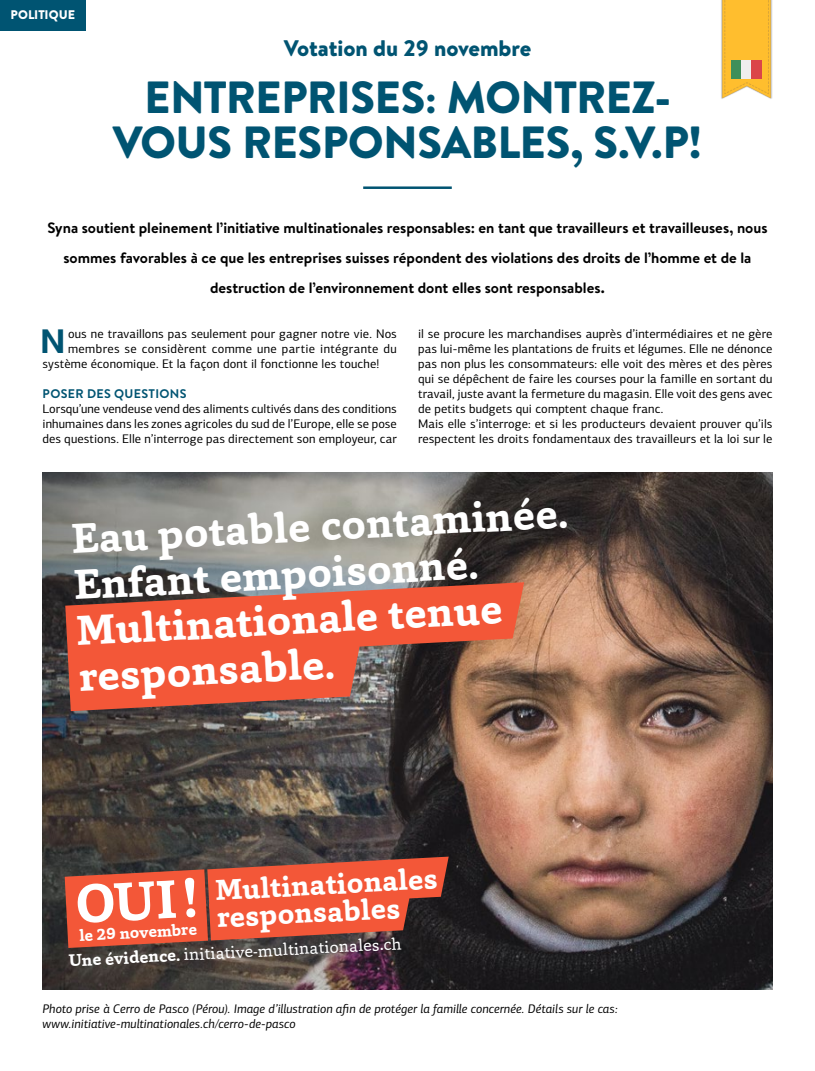
<style>
.page{position:relative;width:815px;height:1071px;background:#fff}
.page>*{position:absolute;margin:0;border:0;box-sizing:border-box;transform-origin:0 0}
.t1{font:900 45px/45px "Brandon Grotesque";letter-spacing:-.01em;color:#005472;text-align:center}
.t2{font:700 42.75px/46px "Capita";color:#fff}
.t3{font:700 34.38px "PF Centro Sans Pro";color:#005472}
.t4{font:700 29.5px/27.5px "Capita";color:#fff}
.t5{font:900 22.5px "Brandon Text";letter-spacing:-.005em;color:#005472}
.t6{font:17px "Capita";color:#fff}
.t7{font:700 16.38px "Capita";color:#fff}
.t8{font:700 15px/30px "Brandon Text";color:#000;text-align:center}
.t9{font:12.5px/15px "PF Centro Sans Pro";letter-spacing:.01em;color:#000;text-align:justify}
.t10{font:italic 12.5px/15px "PF Centro Sans Pro";color:#000}
.t11{font:700 12.5px "Brandon Text";letter-spacing:.025em;color:#005472}
.t12{font:900 12.5px "Brandon Grotesque";color:#fff}
.s1{font-size:55.38px}
.s2{font-weight:700}
</style>
<div class="page">
<div style="left:0;top:0;width:86px;height:30px;background:#005472"></div>
<img style="left:721px;top:0;width:51px;height:99px">
<svg style="left:722px;top:0;width:49px;height:98px"></svg>
<div style="left:731px;top:61px;width:10px;height:18px;background:#3f8f5a"></div>
<div style="left:741px;top:61px;width:11px;height:18px;background:#efeeee"></div>
<div style="left:752px;top:61px;width:10px;height:18px;background:#db4549"></div>
<hr style="left:363px;top:186px;width:89px;height:3px;background:#005472">
<img style="left:43px;top:473px;width:729px;height:516px">
<svg style="left:65px;top:856px;width:384px;height:91px"></svg>
<svg style="left:65px;top:582px;width:459px;height:79px;fill:#f35738"></svg>
<svg style="left:68px;top:640px;width:293px;height:71px"></svg>
<p class="t12" style="left:11px;top:6px;width:66px">POLITIQUE</p>
<h3 class="t5" style="left:284px;top:32px;width:249px">Votation du 29 novembre</h3>
<h1 class="t1" style="left:113px;top:75px;width:591px">ENTREPRISES: MONTREZ-<br>VOUS RESPONSABLES, S.V.P!</h1>
<p class="t8" style="left:47px;top:212px;width:722px">Syna soutient pleinement l’initiative multinationales responsables: en tant que travailleurs et travailleuses, nous sommes favorables à ce que les entreprises suisses répondent des violations des droits de l’homme et de la destruction de l’environnement dont elles sont responsables.</p>
<h3 class="t3" style="left:40px;top:319px;width:27px">N</h3>
<p class="t9" style="left:68px;top:326px;width:330px">ous ne travaillons pas seulement pour gagner notre vie. Nos</p>
<p class="t9" style="left:418px;top:326px;width:356px;text-align:left">il se procure les marchandises auprès d’intermédiaires et ne gère pas lui-même les plantations de fruits et légumes. Elle ne dénonce pas non plus les consommateurs: elle voit des mères et des pères qui se dépêchent de faire les courses pour la famille en sortant du travail, juste avant la fermeture du magasin. Elle voit des gens avec de petits budgets qui comptent chaque franc.<br>Mais elle s’interroge: et si les producteurs devaient prouver qu’ils respectent les droits fondamentaux des travailleurs et la loi sur le</p>
<p class="t9" style="left:68px;top:341px;width:330px">membres se considèrent comme une partie intégrante du</p>
<p class="t9" style="left:43px;top:356px;width:338px">système économique. Et la façon dont il fonctionne les touche!</p>
<p class="t11" style="left:43px;top:385px;width:145px">POSER DES QUESTIONS</p>
<p class="t9" style="left:43px;top:401px;width:356px">Lorsqu’une vendeuse vend des aliments cultivés dans des conditions inhumaines dans les zones agricoles du sud de l’Europe, elle se pose des questions. Elle n’interroge pas directement son employeur, car</p>
<h2 class="t2" style="left:71px;top:515px;width:498px;rotate:-3deg">Eau potable contaminée.<br>Enfant empoisonné.<br>Multinationale tenue responsable.</h2>
<h3 class="t4" style="left:215px;top:875px;width:224px;text-indent:-141px;rotate:-3deg"><span class="s1">OUI!</span> Multinationales responsables</h3>
<h3 class="t6" style="left:68px;top:949px;width:335px;rotate:-3deg"><span class="s2">Une évidence.</span> initiative-multinationales.ch</h3>
<h3 class="t7" style="left:79px;top:924px;width:119px;rotate:-3deg">le 29 novembre</h3>
<p class="t10" style="left:43px;top:1001px;width:576px">Photo prise à Cerro de Pasco (Pérou). Image d’illustration afin de protéger la famille concernée. Détails sur le cas: www.initiative-multinationales.ch/cerro-de-pasco</p>
</div>
